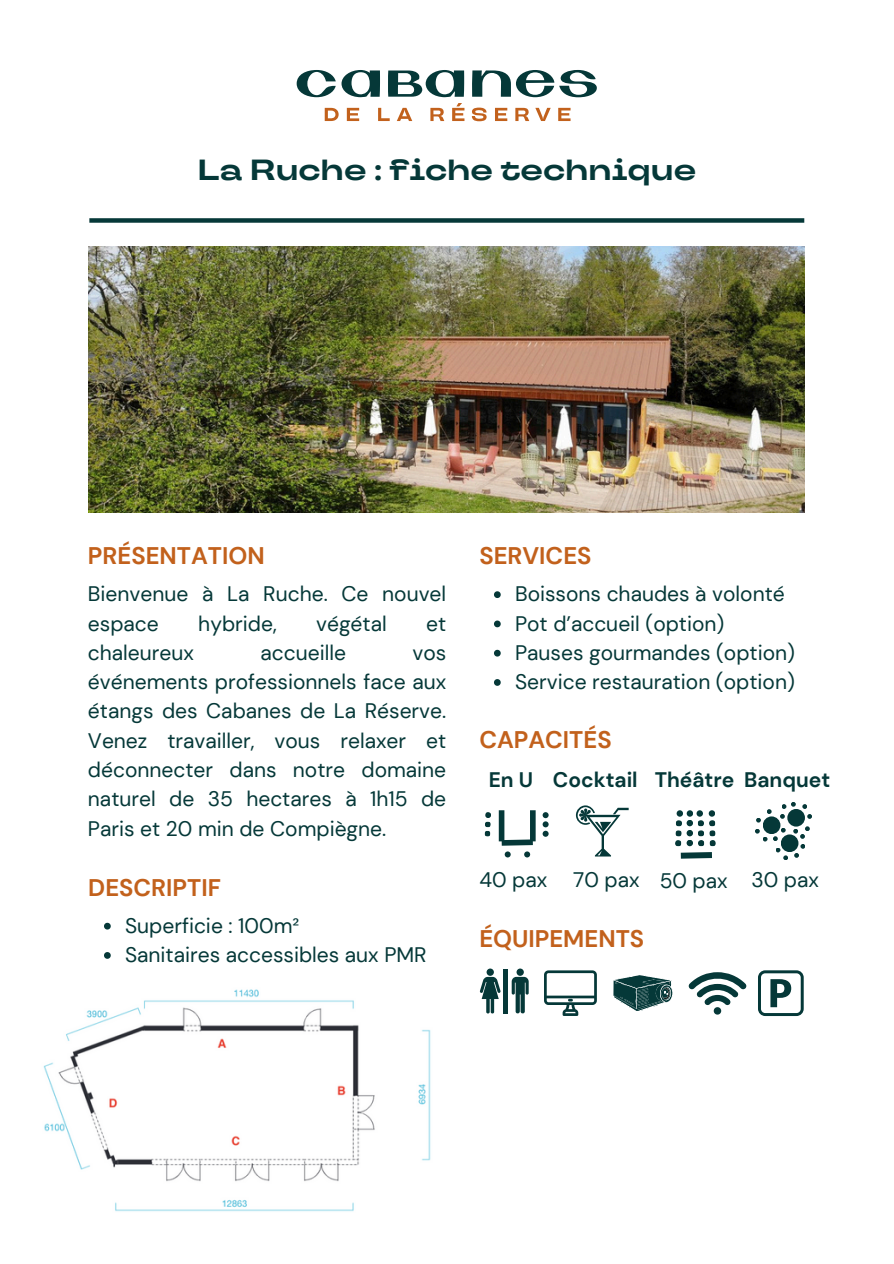
<style>
.page{position:relative;width:894px;height:1264px;background:#fff}
.page>*{position:absolute;margin:0;border:0;box-sizing:border-box;transform-origin:0 0}
.t1{font:700 28.95px "TT Travels Next";color:#053838}
.t2{font:700 24px "DM Sans";color:#c2611c}
.t3{font:21px/29.2px "DM Sans";color:#053838}
.t4{font:700 21px "DM Sans";color:#053838}
</style>
<div class="page">
<div style="left:89px;top:218px;width:715px;height:5px;background:#053838"></div>
<hr style="left:503px;top:968px;width:4px;height:45px;background:#053838">
<div style="left:486px;top:968px;width:7px;height:7px;background:#053838;border-radius:50%"></div>
<svg style="left:479px;top:976px;width:22px;height:38px"></svg>
<svg style="left:511px;top:976px;width:17px;height:38px"></svg>
<div style="left:516px;top:968px;width:7px;height:7px;background:#053838;border-radius:50%"></div>
<svg style="left:544px;top:970px;width:52px;height:45px"></svg>
<svg style="left:613px;top:975px;width:59px;height:35px"></svg>
<svg style="left:688px;top:972px;width:58px;height:42px"></svg>
<svg style="left:758px;top:970px;width:45px;height:46px"></svg>
<img style="left:43px;top:989px;width:388px;height:223px">
<svg style="left:296px;top:70px;width:39px;height:27px"></svg>
<svg style="left:341px;top:70px;width:39px;height:27px"></svg>
<svg style="left:388px;top:70px;width:76px;height:27px"></svg>
<svg style="left:472px;top:70px;width:125px;height:27px"></svg>
<svg style="left:324px;top:108px;width:14px;height:13px"></svg>
<svg style="left:347px;top:108px;width:12px;height:13px"></svg>
<svg style="left:378px;top:108px;width:11px;height:13px"></svg>
<svg style="left:397px;top:108px;width:15px;height:13px"></svg>
<svg style="left:430px;top:108px;width:14px;height:13px"></svg>
<svg style="left:452px;top:103px;width:12px;height:18px"></svg>
<svg style="left:471px;top:108px;width:15px;height:13px"></svg>
<svg style="left:495px;top:108px;width:12px;height:13px"></svg>
<svg style="left:515px;top:108px;width:14px;height:13px"></svg>
<svg style="left:535px;top:108px;width:15px;height:13px"></svg>
<svg style="left:558px;top:108px;width:12px;height:13px"></svg>
<div style="left:498px;top:810px;width:6px;height:31px;background:#053838"></div>
<div style="left:530px;top:810px;width:5px;height:31px;background:#053838"></div>
<svg style="left:484px;top:812px;width:64px;height:45px"></svg>
<svg style="left:696px;top:810px;width:6px;height:6px"></svg>
<div style="left:686px;top:810px;width:7px;height:6px;background:#053838;border-radius:50%"></div>
<svg style="left:676px;top:810px;width:6px;height:6px"></svg>
<div style="left:708px;top:810px;width:7px;height:6px;background:#053838;border-radius:50%"></div>
<div style="left:675px;top:820px;width:7px;height:6px;background:#053838;border-radius:50%"></div>
<svg style="left:686px;top:819px;width:6px;height:7px"></svg>
<div style="left:697px;top:820px;width:7px;height:6px;background:#053838;border-radius:50%"></div>
<svg style="left:708px;top:820px;width:7px;height:6px"></svg>
<svg style="left:675px;top:830px;width:41px;height:29px"></svg>
<svg style="left:755px;top:802px;width:56px;height:58px"></svg>
<svg style="left:575px;top:805px;width:53px;height:51px"></svg>
<img style="left:88px;top:247px;width:716px;height:265px">
<svg style="left:494px;top:591px;width:6px;height:7px"></svg>
<svg style="left:494px;top:620px;width:6px;height:7px"></svg>
<svg style="left:494px;top:649px;width:6px;height:7px"></svg>
<svg style="left:494px;top:679px;width:6px;height:6px"></svg>
<svg style="left:104px;top:922px;width:7px;height:7px"></svg>
<svg style="left:104px;top:952px;width:7px;height:6px"></svg>
<p class="t1" style="left:197px;top:150px;width:500px">La Ruche : fiche technique</p>
<h2 class="t2" style="left:88px;top:540px;width:178px">PRÉSENTATION</h2>
<p class="t2" style="left:479px;top:540px;width:114px">SERVICES</p>
<p class="t3" style="left:88px;top:579px;width:360px">Bienvenue à La Ruche. Ce nouvel espace</p>
<p class="t3" style="left:198px;top:609px;width:80px">hybride,</p>
<p class="t3" style="left:316px;top:609px;width:72px">végétal</p>
<p class="t3" style="left:426px;top:609px;width:22px">et</p>
<p class="t3" style="left:88px;top:638px;width:107px">chaleureux</p>
<p class="t3" style="left:260px;top:638px;width:87px">accueille</p>
<p class="t3" style="left:88px;top:638px;width:360px;text-align:justify;text-indent:324px">vos événements professionnels face aux étangs des Cabanes de La Réserve.<br>Venez travailler, vous relaxer et déconnecter dans notre domaine naturel de 35 hectares à 1h15 de Paris et 20 min de Compiègne.</p>
<h2 class="t2" style="left:88px;top:872px;width:134px">DESCRIPTIF</h2>
<p class="t3" style="left:125px;top:911px;width:176px">Superficie : 100m²</p>
<h2 class="t3" style="left:125px;top:940px;width:303px">Sanitaires accessibles aux PMR</h2>
<h2 class="t3" style="left:515px;top:579px;width:271px">Boissons chaudes à volonté</h2>
<p class="t3" style="left:515px;top:609px;width:211px">Pot d’accueil (option)</p>
<p class="t3" style="left:515px;top:638px;width:281px">Pauses gourmandes (option)</p>
<p class="t3" style="left:515px;top:667px;width:281px">Service restauration (option)</p>
<p class="t2" style="left:479px;top:724px;width:134px">CAPACITÉS</p>
<p class="t4" style="left:488px;top:766px;width:46px">En U</p>
<p class="t4" style="left:553px;top:766px;width:86px">Cocktail</p>
<h3 class="t4" style="left:654px;top:766px;width:81px">Théâtre</h3>
<h3 class="t4" style="left:744px;top:766px;width:87px">Banquet</h3>
<h3 class="t3" style="left:479px;top:865px;width:69px">40 pax</h3>
<h3 class="t3" style="left:573px;top:865px;width:68px">70 pax</h3>
<p class="t3" style="left:659px;top:866px;width:69px">50 pax</p>
<p class="t3" style="left:751px;top:865px;width:69px">30 pax</p>
<p class="t2" style="left:479px;top:923px;width:166px">ÉQUIPEMENTS</p>
</div>
